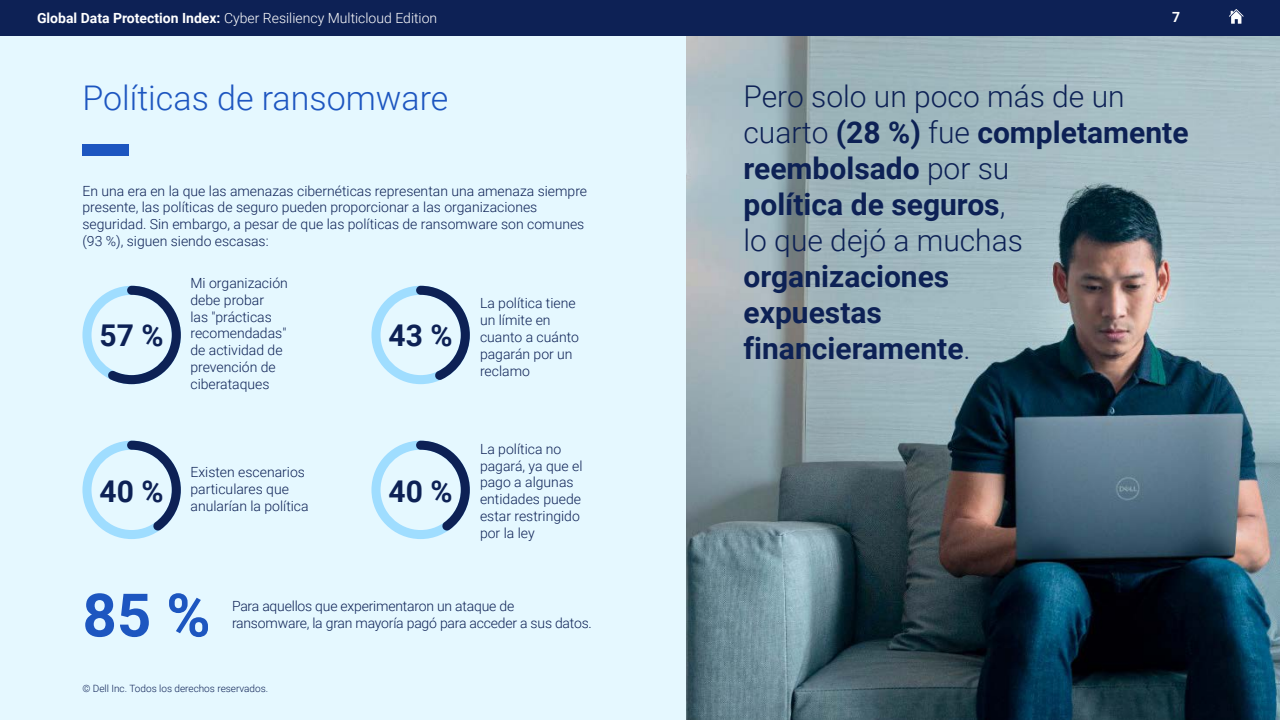
<style>
.page{position:relative;width:1280px;height:720px;background:#fff}
.page>*{position:absolute;margin:0;border:0;box-sizing:border-box;transform-origin:0 0}
.t1{font:700 60px "Roboto";color:#1d56c0}
.t2{font:300 34px "Roboto";color:#1d56c0}
.t3{font:300 30px/36px "Roboto";color:#0d2155}
.t4{font:700 30px/36px "Roboto";color:#0d2155}
.t5{font:300 14px/16.8px "Roboto";color:#0d2155}
.t6{font:300 14px "Roboto";color:#fff}
.t7{font:700 14px "Roboto";color:#fff}
.t8{font:300 10px "Roboto";color:#0d2155}
.s1{font-weight:700}
.s2{font-weight:300}
</style>
<div class="page">
<div style="left:0;top:0;width:1280px;height:36px;background:#0d2155"></div>
<svg style="left:1229px;top:9px;width:15px;height:15px"></svg>
<div style="left:0;top:36px;width:1280px;height:684px;background:#e5f8ff"></div>
<div style="left:82px;top:144px;width:47px;height:11px;background:#1d56c0"></div>
<svg style="left:371px;top:286px;width:99px;height:98px"></svg>
<svg style="left:82px;top:441px;width:99px;height:98px"></svg>
<svg style="left:371px;top:441px;width:99px;height:98px"></svg>
<svg style="left:82px;top:286px;width:99px;height:98px"></svg>
<img style="left:686px;top:36px;width:594px;height:684px">
<p class="t6" style="left:37px;top:8px;width:402px"><span class="s1">Global Data Protection Index:</span> Cyber Resiliency Multicloud Edition</p>
<p class="t7" style="left:1172px;top:7px;width:10px">7</p>
<h2 class="t2" style="left:82px;top:74px;width:368px">Políticas de ransomware</h2>
<p class="t5" style="left:82px;top:182px;width:506px">En una era en la que las amenazas cibernéticas representan una amenaza siempre presente, las políticas de seguro pueden proporcionar a las organizaciones seguridad. Sin embargo, a pesar de que las políticas de ransomware son comunes (93 %), siguen siendo escasas:</p>
<h3 class="t4" style="left:100px;top:316px;width:66px">57 %</h3>
<p class="t5" style="left:191px;top:274px;width:99px">Mi organización debe probar<br>las "prácticas recomendadas" de actividad de prevención de ciberataques</p>
<h3 class="t4" style="left:100px;top:472px;width:66px">40 %</h3>
<p class="t5" style="left:191px;top:463px;width:120px">Existen escenarios particulares que anularían la política</p>
<h3 class="t4" style="left:389px;top:316px;width:66px">43 %</h3>
<h3 class="t4" style="left:389px;top:472px;width:66px">40 %</h3>
<p class="t5" style="left:480px;top:295px;width:100px">La política tiene un límite en cuanto a cuánto pagarán por un reclamo</p>
<p class="t5" style="left:480px;top:440px;width:104px">La política no pagará, ya que el pago a algunas entidades puede estar restringido por la ley</p>
<h1 class="t1" style="left:82px;top:573px;width:130px">85 %</h1>
<p class="t5" style="left:232px;top:597px;width:284px">Para aquellos que experimentaron un ataque de</p>
<p class="t5" style="left:232px;top:614px;width:361px">ransomware, la gran mayoría pagó para acceder a sus datos.</p>
<p class="t8" style="left:82px;top:681px;width:187px">© Dell Inc. Todos los derechos reservados.</p>
<h3 class="t3" style="left:744px;top:77px;width:447px">Pero solo un poco más de un cuarto <span class="s1">(28 %)</span> fue <span class="s1">completamente reembolsado</span> por su<br><span class="s1">política de seguros</span>,<br>lo que dejó a muchas</h3>
<h3 class="t4" style="left:744px;top:257px;width:229px">organizaciones expuestas financieramente<span class="s2">.</span></h3>
</div>
